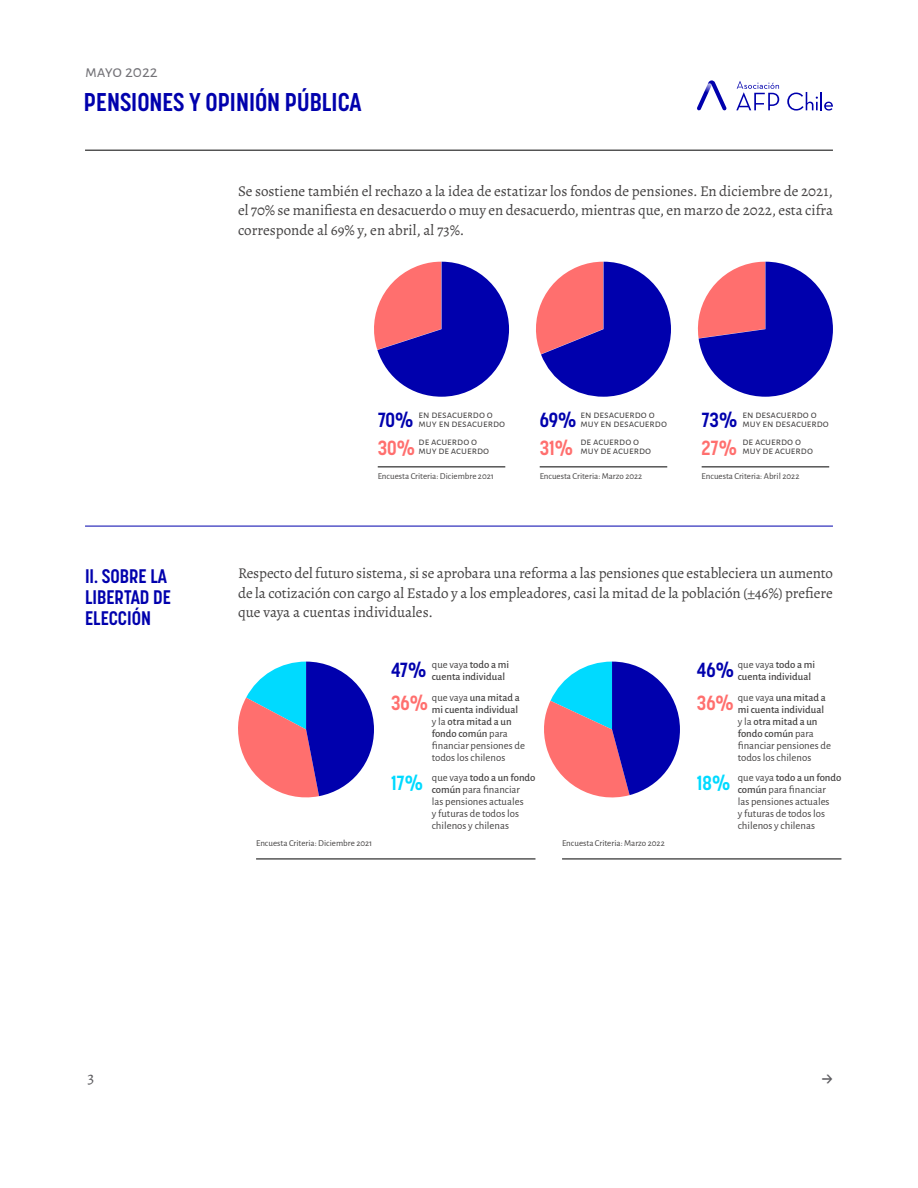
<style>
.page{position:relative;width:918px;height:1188px;background:#fff}
.page>*{position:absolute;margin:0;border:0;box-sizing:border-box;transform-origin:0 0}
.t1{font:700 25.5px "Korolev Condensed";color:#0000ad}
.t2{font:500 21.75px "Alegreya Sans";color:#5c5b5f}
.t3{font:700 20.25px "Korolev Condensed";color:#ff6f6e}
.t4{font:700 20.25px "Korolev Condensed";color:#00daff}
.t5{font:700 19.5px/21px "Korolev Condensed";color:#0000ad}
.t6{font:17.4px "Alegreya Sans";color:#737277}
.t7{font:16.5px "Alegreya";color:#5c5b5f}
.t8{font:15px/19.5px "Alegreya";letter-spacing:-.005em;color:#434141;text-align:justify}
.t9{font:10.8px/12px "Alegreya Sans";color:#434141}
.t10{font:500 10.8px/12px "Alegreya Sans";color:#434141}
.t11{font:9px "Alegreya Sans";color:#434141}
.s1{font-family:"Korolev Condensed";font-weight:700;font-size:20.25px;color:#0000ad}
.s2{font-family:"Korolev Condensed";font-weight:700;font-size:20.25px;color:#ff6f6e}
.s3{font-weight:400}
.s4{font-weight:500}
</style>
<div class="page">
<hr style="left:85px;top:150px;width:748px;height:1px;background:#000">
<svg style="left:787px;top:92px;width:46px;height:19px"></svg>
<svg style="left:736px;top:81px;width:43px;height:29px"></svg>
<svg style="left:697px;top:80px;width:30px;height:31px"></svg>
<svg style="left:536px;top:262px;width:135px;height:135px"></svg>
<hr style="left:540px;top:467px;width:127px;height:1px;background:#000">
<hr style="left:378px;top:467px;width:127px;height:1px;background:#000">
<svg style="left:374px;top:262px;width:135px;height:135px"></svg>
<hr style="left:256px;top:859px;width:279px;height:1px;background:#000">
<hr style="left:562px;top:859px;width:279px;height:1px;background:#000">
<hr style="left:702px;top:467px;width:127px;height:1px;background:#000">
<svg style="left:697px;top:262px;width:136px;height:135px"></svg>
<hr style="left:85px;top:526px;width:748px;height:1px;background:#0000ad">
<svg style="left:238px;top:662px;width:136px;height:136px"></svg>
<svg style="left:544px;top:662px;width:136px;height:136px"></svg>
<h3 class="t6" style="left:85px;top:60px;width:74px">mayo 2022</h3>
<h1 class="t1" style="left:84px;top:87px;width:279px">PENSIONES Y OPINIÓN PÚBLICA</h1>
<h3 class="t8" style="left:238px;top:181px;width:596px">Se sostiene también el rechazo a la idea de estatizar los fondos de pensiones. En diciembre de 2021, el 70% se manifiesta en desacuerdo o muy en desacuerdo, mientras que, en marzo de 2022, esta cifra corresponde al 69% y, en abril, al 73%.</h3>
<h3 class="t5" style="left:85px;top:566px;width:87px">II. SOBRE LA<br>LIBERTAD DE<br>ELECCIÓN</h3>
<p class="t9" style="left:378px;top:409px;width:129px;line-height:9.6px;text-indent:41px">en desacuerdo o<br><span class="s1">70%</span> muy en desacuerdo</p>
<p class="t9" style="left:378px;top:436px;width:113px;line-height:9.6px;text-indent:41px">de acuerdo o<br><span class="s2">30%</span> muy de acuerdo</p>
<p class="t11" style="left:378px;top:470px;width:118px">Encuesta Criteria: Diciembre 2021</p>
<p class="t9" style="left:540px;top:409px;width:129px;line-height:9.6px;text-indent:41px">en desacuerdo o<br><span class="s1">69%</span> muy en desacuerdo</p>
<p class="t9" style="left:540px;top:436px;width:113px;line-height:9.6px;text-indent:41px">de acuerdo o<br><span class="s2">31%</span> muy de acuerdo</p>
<p class="t11" style="left:540px;top:470px;width:104px">Encuesta Criteria: Marzo 2022</p>
<p class="t9" style="left:702px;top:409px;width:129px;line-height:9.6px;text-indent:41px">en desacuerdo o<br><span class="s1">73%</span> muy en desacuerdo</p>
<p class="t9" style="left:702px;top:436px;width:113px;line-height:9.6px;text-indent:41px">de acuerdo o<br><span class="s2">27%</span> muy de acuerdo</p>
<p class="t11" style="left:702px;top:470px;width:99px">Encuesta Criteria: Abril 2022</p>
<h3 class="t8" style="left:238px;top:563px;width:597px">Respecto del futuro sistema, si se aprobara una reforma a las pensiones que estableciera un aumento de la cotización con cargo al Estado y a los empleadores, casi la mitad de la población (±46%) prefiere que vaya a cuentas individuales.</h3>
<p class="t10" style="left:391px;top:658px;width:120px;text-indent:41px"><span class="s3">que vaya</span> todo a mi<br><sup>47%</sup> cuenta individual</p>
<p class="t10" style="left:697px;top:658px;width:120px;text-indent:41px"><span class="s3">que vaya</span> todo a mi<br><sup>46%</sup> cuenta individual</p>
<p class="t9" style="left:432px;top:691px;width:95px">que vaya <span class="s4">una mitad a mi cuenta individual </span>y la <span class="s4">otra mitad a un fondo común</span> para financiar pensiones de todos los chilenos</p>
<h3 class="t3" style="left:391px;top:691px;width:39px">36%</h3>
<p class="t9" style="left:738px;top:691px;width:95px">que vaya <span class="s4">una mitad a mi cuenta individual </span>y la <span class="s4">otra mitad a un fondo común</span> para financiar pensiones de todos los chilenos</p>
<h3 class="t3" style="left:697px;top:691px;width:39px">36%</h3>
<h3 class="t4" style="left:391px;top:771px;width:34px">17%</h3>
<p class="t9" style="left:738px;top:771px;width:105px">que vaya <span class="s4">todo a un fondo común</span> para financiar<br>las pensiones actuales<br>y futuras de todos los chilenos y chilenas</p>
<p class="t9" style="left:432px;top:771px;width:105px">que vaya <span class="s4">todo a un fondo común</span> para financiar<br>las pensiones actuales<br>y futuras de todos los chilenos y chilenas</p>
<h3 class="t4" style="left:697px;top:771px;width:35px">18%</h3>
<p class="t11" style="left:256px;top:837px;width:118px">Encuesta Criteria: Diciembre 2021</p>
<p class="t11" style="left:562px;top:837px;width:104px">Encuesta Criteria: Marzo 2022</p>
<h3 class="t7" style="left:87px;top:1067px;width:8px">3</h3>
<h2 class="t2" style="left:822px;top:1061px;width:13px">→</h2>
</div>
